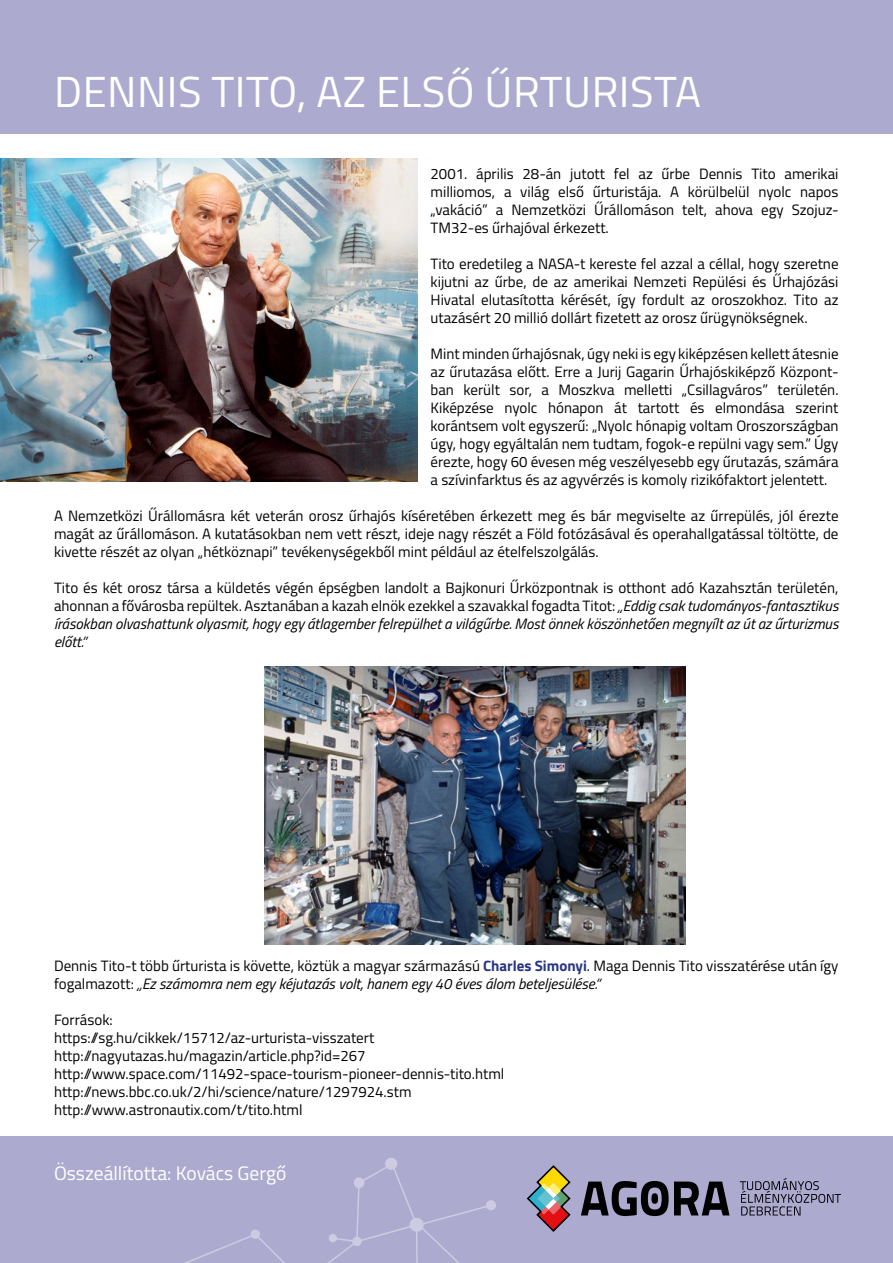
<style>
.page{position:relative;width:893px;height:1263px;background:#fff}
.page>*{position:absolute;margin:0;border:0;box-sizing:border-box;transform-origin:0 0}
.t1{font:43.5px "Titillium";letter-spacing:.01em;color:#fff}
.t2{font:19.5px "Titillium";color:#fff}
.t3{font:15px/18px "Titillium";color:#000;text-align:justify}
.s1{font-style:italic}
.s2{font-weight:700;color:#283583}
</style>
<div class="page">
<div style="left:0;top:1136px;width:893px;height:127px;background:#adaad0"></div>
<div style="left:386px;top:1158px;width:10px;height:11px;background:#cdcbe2;border-radius:50%"></div>
<div style="left:385px;top:1158px;width:12px;height:12px;border:2px solid #fff;border-radius:50%"></div>
<div style="left:486px;top:1200px;width:10px;height:10px;border:2px solid #fff;border-radius:50%"></div>
<svg style="left:184px;top:1162px;width:309px;height:101px"></svg>
<svg style="left:526px;top:1165px;width:45px;height:67px"></svg>
<svg style="left:581px;top:1181px;width:148px;height:35px"></svg>
<div style="left:651px;top:1193px;width:7px;height:11px;background:#000;border-radius:50%"></div>
<svg style="left:740px;top:1178px;width:101px;height:37px"></svg>
<div style="left:0;top:0;width:893px;height:134px;background:#adaad0"></div>
<img style="left:0;top:158px;width:418px;height:324px">
<img style="left:264px;top:666px;width:421px;height:278px">
<h1 class="t1" style="left:54px;top:60px;width:648px">DENNIS TITO, AZ ELSŐ ŰRTURISTA</h1>
<p class="t3" style="left:430px;top:164px;width:410px">2001. április 28-án jutott fel az űrbe Dennis Tito amerikai milliomos, a világ első űrturistája. A körülbelül nyolc napos „vakáció” a Nemzetközi Űrállomáson telt, ahova egy Szojuz-TM32-es űrhajóval érkezett.</p>
<p class="t3" style="left:430px;top:254px;width:410px">Tito eredetileg a NASA-t kereste fel azzal a céllal, hogy szeretne kijutni az űrbe, de az amerikai Nemzeti Repülési és Űrhajózási Hivatal elutasította kérését, így fordult az oroszokhoz. Tito az utazásért 20 millió dollárt fizetett az orosz űrügynökségnek.</p>
<p class="t3" style="left:430px;top:344px;width:410px">Mint minden űrhajósnak, úgy neki is egy kiképzésen kellett átesnie az űrutazása előtt. Erre a Jurij Gagarin Űrhajóskiképző Központ&shy;ban került sor, a Moszkva melletti „Csillagváros” területén.<br>Kiképzése nyolc hónapon át tartott és elmondása szerint korántsem volt egyszerű: „Nyolc hónapig voltam Oroszországban úgy, hogy egyáltalán nem tudtam, fogok-e repülni vagy sem.” Úgy érezte, hogy 60 évesen még veszélyesebb egy űrutazás, számára a szívinfarktus és az agyvérzés is komoly rizikófaktort jelentett.</p>
<p class="t3" style="left:54px;top:506px;width:786px">A Nemzetközi Űrállomásra két veterán orosz űrhajós kíséretében érkezett meg és bár megviselte az űrrepülés, jól érezte magát az űrállomáson. A kutatásokban nem vett részt, ideje nagy részét a Föld fotózásával és operahallgatással töltötte, de kivette részét az olyan „hétköznapi” tevékenységekből mint például az ételfelszolgálás.</p>
<p class="t3" style="left:54px;top:578px;width:786px">Tito és két orosz társa a küldetés végén épségben landolt a Bajkonuri Űrközpontnak is otthont adó Kazahsztán területén, ahonnan a fővárosba repültek. Asztanában a kazah elnök ezekkel a szavakkal fogadta Titot: <span class="s1">„Eddig csak tudományos-fantasztikus írásokban olvashattunk olyasmit, hogy egy átlagember felrepülhet a világűrbe. Most önnek köszönhetően megnyílt az út az űrturizmus előtt.”</span></p>
<p class="t3" style="left:54px;top:956px;width:786px">Dennis Tito-t több űrturista is követte, köztük a magyar származású <span class="s2">Charles Simonyi</span>. Maga Dennis Tito visszatérése után így fogalmazott: <span class="s1">„Ez számomra nem egy kéjutazás volt, hanem egy 40 éves álom beteljesülése.”</span></p>
<p class="t3" style="left:54px;top:1010px;width:452px;text-align:left">Források:<br>https://sg.hu/cikkek/15712/az-urturista-visszatert http://nagyutazas.hu/magazin/article.php?id=267 http://www.space.com/11492-space-tourism-pioneer-dennis-tito.html http://news.bbc.co.uk/2/hi/science/nature/1297924.stm http://www.astronautix.com/t/tito.html</p>
<h2 class="t2" style="left:54px;top:1159px;width:234px">Összeállította: Kovács Gergő</h2>
</div>
